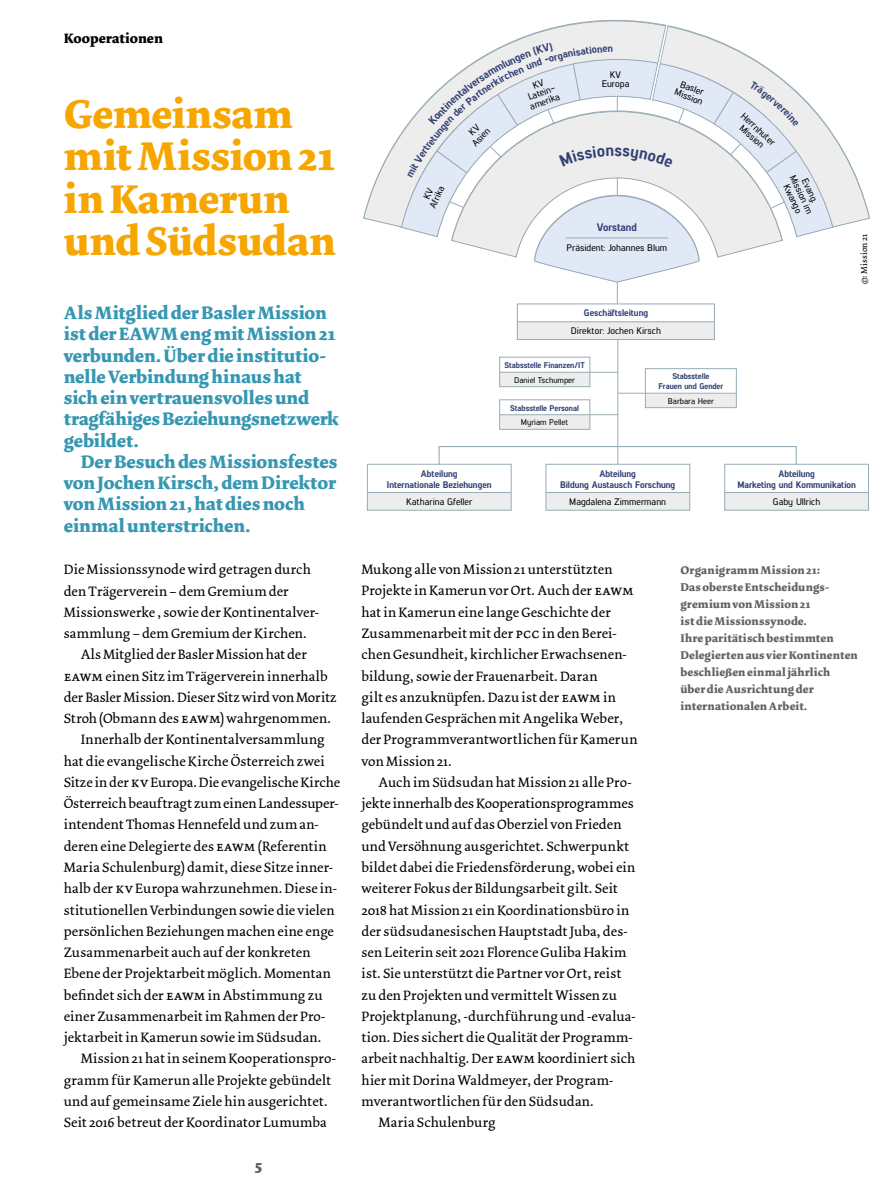
<style>
.page{position:relative;width:893px;height:1191px;background:#fff}
.page>*{position:absolute;margin:0;border:0;box-sizing:border-box;transform-origin:0 0}
.t1{font:700 42px/42.5px "Dolly";letter-spacing:.005em;color:#f7a600}
.t2{font:700 18.75px/21.3px "Dolly";color:#3597b2}
.t3{font:14.25px/21.3px "Dolly";letter-spacing:.01em;color:#000}
.t4{font:700 14.25px "Dolly";letter-spacing:.01em;color:#000}
.t5{font:700 14.25px "Dolly";color:#646363}
.t6{font:700 11.7px/17px "Dolly";letter-spacing:.015em;color:#646363}
.t7{font:800 10.95px "Lintel";color:#324174}
.t8{font:500 9.45px/9.4px "Lintel";color:#000;text-align:center}
.t9{font:800 9.45px/10.1px "Lintel";color:#324174;text-align:center}
.t10{font:9px "Dolly";letter-spacing:.025em;color:#000}
.t11{font:800 8.4px/10.1px "Lintel";color:#324174;text-align:center}
.t12{font:500 8.4px "Lintel";color:#000}
.s1{font-family:"Dolly Small Caps"}
</style>
<div class="page">
<svg style="left:699px;top:238px;width:84px;height:20px"></svg>
<svg style="left:363px;top:19px;width:507px;height:209px"></svg>
<div style="left:725px;top:491px;width:144px;height:19px;background:#eeedee"></div>
<div style="left:367px;top:491px;width:144px;height:19px;background:#eeedee"></div>
<div style="left:368px;top:464px;width:143px;height:28px;background:#fff"></div>
<div style="left:367px;top:464px;width:145px;height:47px;border:1px solid #99acb6"></div>
<div style="left:725px;top:464px;width:143px;height:28px;background:#fff"></div>
<div style="left:724px;top:464px;width:145px;height:47px;border:1px solid #99acb6"></div>
<div style="left:517px;top:321px;width:197px;height:18px;background:#eeedee"></div>
<div style="left:517px;top:303px;width:198px;height:37px;border:1px solid #99acb6"></div>
<hr style="left:517px;top:321px;width:198px;height:1px;background:#99acb6">
<hr style="left:725px;top:492px;width:144px;height:1px;background:#99acb6">
<hr style="left:368px;top:492px;width:143px;height:1px;background:#99acb6">
<hr style="left:617px;top:339px;width:1px;height:125px;background:#99acb6">
<div style="left:645px;top:393px;width:91px;height:14px;background:#eeedee"></div>
<div style="left:500px;top:414px;width:90px;height:15px;background:#eeedee"></div>
<div style="left:499px;top:372px;width:91px;height:15px;background:#eeedee"></div>
<div style="left:499px;top:357px;width:91px;height:30px;border:1px solid #99acb6"></div>
<div style="left:499px;top:399px;width:91px;height:31px;border:1px solid #99acb6"></div>
<div style="left:645px;top:368px;width:92px;height:40px;border:1px solid #99acb6"></div>
<hr style="left:618px;top:393px;width:118px;height:1px;background:#99acb6">
<hr style="left:500px;top:414px;width:118px;height:1px;background:#99acb6">
<hr style="left:499px;top:372px;width:119px;height:1px;background:#99acb6">
<div style="left:546px;top:491px;width:144px;height:19px;background:#eeedee"></div>
<div style="left:546px;top:464px;width:144px;height:28px;background:#fff"></div>
<div style="left:545px;top:464px;width:145px;height:47px;border:1px solid #99acb6"></div>
<hr style="left:546px;top:492px;width:144px;height:1px;background:#99acb6">
<div style="left:439px;top:446px;width:358px;height:18px;border:1px solid #99acb6"></div>
<svg style="left:770px;top:201px;width:15px;height:8px"></svg>
<svg style="left:729px;top:142px;width:13px;height:14px"></svg>
<svg style="left:749px;top:80px;width:50px;height:46px;background:#eaebed"></svg>
<svg style="left:407px;top:23px;width:292px;height:280px"></svg>
<p class="t4" style="left:64px;top:29px;width:101px">Kooperationen</p>
<h1 class="t1" style="left:64px;top:93px;width:273px">Gemeinsam mit Mission21 in Kamerun und Südsudan</h1>
<h2 class="t2" style="left:64px;top:302px;width:276px">Als Mitglied der Basler Mission ist der EAWM eng mit Mission21 verbunden. Über die institutio&shy;nelle Verbindung hinaus hat sich ein vertrauensvolles und tragfähiges Beziehungsnetzwerk gebildet.</h2>
<h2 class="t2" style="left:64px;top:451px;width:275px;text-indent:17px">Der Besuch des Missionsfestes von Jochen Kirsch, dem Direktor von Mission21, hat dies noch einmal unterstrichen.</h2>
<p class="t3" style="left:64px;top:559px;width:248px">Die Missionssynode wird getragen durch</p>
<p class="t3" style="left:64px;top:580px;width:226px">den Trägerverein – dem Gremium der</p>
<p class="t3" style="left:64px;top:601px;width:257px">Missionswerke , sowie der Kontinentalver-</p>
<p class="t3" style="left:64px;top:623px;width:245px">sammlung – dem Gremium der Kirchen.</p>
<p class="t3" style="left:81px;top:644px;width:228px">Als Mitglied der Basler Mission hat der</p>
<p class="t3" style="left:64px;top:665px;width:265px"><span class="s1">eawm</span> einen Sitz im Trägerverein innerhalb</p>
<p class="t3" style="left:64px;top:687px;width:274px">der Basler Mission. Dieser Sitz wird von Moritz</p>
<p class="t3" style="left:64px;top:708px;width:269px">Stroh (Obmann des <span class="s1">eawm</span>) wahrgenommen.</p>
<p class="t3" style="left:81px;top:729px;width:245px">Innerhalb der Kontinentalversammlung</p>
<p class="t3" style="left:64px;top:750px;width:263px">hat die evangelische Kirche Österreich zwei</p>
<p class="t3" style="left:64px;top:772px;width:278px">Sitze in der <span class="s1">kv</span>Europa. Die evangelische Kirche</p>
<p class="t3" style="left:64px;top:793px;width:276px">Österreich beauftragt zum einen Landessuper-</p>
<p class="t3" style="left:64px;top:814px;width:257px">intendent Thomas Hennefeld und zum an-</p>
<p class="t3" style="left:64px;top:835px;width:264px">deren eine Delegierte des <span class="s1">eawm</span> (Referentin</p>
<p class="t3" style="left:64px;top:857px;width:271px">Maria Schulenburg) damit, diese Sitze inner-</p>
<p class="t3" style="left:64px;top:878px;width:275px">halb der <span class="s1">kv</span>Europa wahrzunehmen. Diese in-</p>
<p class="t3" style="left:64px;top:899px;width:272px">stitutionellen Verbindungen sowie die vielen</p>
<p class="t3" style="left:64px;top:920px;width:272px">persönlichen Beziehungen machen eine enge</p>
<p class="t3" style="left:64px;top:942px;width:248px">Zusammenarbeit auch auf der konkreten</p>
<p class="t3" style="left:64px;top:963px;width:269px">Ebene der Projektarbeit möglich. Momentan</p>
<p class="t3" style="left:64px;top:984px;width:260px">befindet sich der <span class="s1">eawm</span> in Abstimmung zu</p>
<p class="t3" style="left:64px;top:1005px;width:263px">einer Zusammenarbeit im Rahmen der Pro-</p>
<p class="t3" style="left:64px;top:1027px;width:259px">jektarbeit in Kamerun sowie im Südsudan.</p>
<p class="t3" style="left:81px;top:1048px;width:257px">Mission21 hat in seinem Kooperationspro-</p>
<p class="t3" style="left:64px;top:1069px;width:269px">gramm für Kamerun alle Projekte gebündelt</p>
<p class="t3" style="left:64px;top:1090px;width:265px">und auf gemeinsame Ziele hin ausgerichtet.</p>
<p class="t3" style="left:64px;top:1112px;width:265px">Seit 2016 betreut der Koordinator Lumumba</p>
<p class="t5" style="left:255px;top:1156px;width:8px">5</p>
<p class="t8" style="left:419px;top:202px;width:25px;rotate:-66deg">KV<br>Afrika</p>
<p class="t8" style="left:463px;top:134px;width:23px;rotate:-45deg">KV<br>Asien</p>
<p class="t8" style="left:522px;top:84px;width:33px;rotate:-20deg">KV<br>Latein&shy;amerika</p>
<p class="t8" style="left:602px;top:69px;width:29px">KV<br>Europa</p>
<p class="t8" style="left:680px;top:78px;width:31px;text-align:left;rotate:21deg">Basler<br>Mission</p>
<p class="t7" style="left:597px;top:219px;width:41px">Vorstand</p>
<p class="t8" style="left:567px;top:243px;width:102px">Präsident: Johannes Blum</p>
<p class="t8" style="left:746px;top:111px;width:44px;rotate:42deg">Herrnhuter<br>Mission</p>
<p class="t8" style="left:797px;top:173px;width:43px;rotate:65deg">Mission im</p>
<p class="t8" style="left:812px;top:172px;width:33px;line-height:18.9px;rotate:65deg">Evang.<br>Kw ango</p>
<p class="t9" style="left:584px;top:307px;width:66px">Geschäftsleitung</p>
<p class="t8" style="left:571px;top:325px;width:92px">Direktor: Jochen Kirsch</p>
<p class="t11" style="left:504px;top:359px;width:82px">Stabsstelle Finanzen/IT</p>
<p class="t12" style="left:514px;top:374px;width:62px">Daniel Tschumper</p>
<p class="t11" style="left:510px;top:402px;width:70px">Stabsstelle Personal</p>
<p class="t12" style="left:521px;top:416px;width:49px">Myriam Pellet</p>
<p class="t11" style="left:658px;top:371px;width:66px">Stabsstelle<br>Frauen und Gender</p>
<p class="t12" style="left:668px;top:395px;width:48px">Barbara Heer</p>
<p class="t10" style="left:859px;top:284px;width:52px;rotate:-90deg">©: Mission21</p>
<p class="t9" style="left:387px;top:468px;width:106px">Abteilung<br>Internationale Beziehungen</p>
<p class="t8" style="left:406px;top:496px;width:68px">Katharina Gfeller</p>
<p class="t9" style="left:560px;top:468px;width:117px">Abteilung<br>Bildung Austausch Forschung</p>
<p class="t8" style="left:569px;top:496px;width:98px">Magdalena Zimmermann</p>
<p class="t9" style="left:737px;top:468px;width:120px">Abteilung<br>Marketing und Kommunikation</p>
<p class="t8" style="left:773px;top:496px;width:49px">Gaby Ullrich</p>
<p class="t3" style="left:361px;top:559px;width:278px">Mukong alle von Mission21 unterstützten Projekte in Kamerun vor Ort. Auch der <span class="s1">eawm </span>hat in Kamerun eine lange Geschichte der Zusammenarbeit mit der <span class="s1">pcc</span> in den Berei&shy;chen Gesundheit, kirchlicher Erwachsenen&shy;bildung, sowie der Frauenarbeit. Daran<br>gilt es anzuknüpfen. Dazu ist der <span class="s1">eawm</span> in laufenden Gesprächen mit Angelika Weber, der Programmverantwortlichen für Kamerun von Mission21.</p>
<p class="t3" style="left:378px;top:772px;width:255px">Auch im Südsudan hat Mission21 alle Pro-</p>
<p class="t3" style="left:361px;top:793px;width:274px">jekte innerhalb des Kooperationsprogrammes</p>
<p class="t3" style="left:361px;top:814px;width:261px">gebündelt und auf das Oberziel von Frieden</p>
<p class="t3" style="left:361px;top:835px;width:269px">und Versöhnung ausgerichtet. Schwerpunkt</p>
<p class="t3" style="left:361px;top:857px;width:275px">bildet dabei die Friedensförderung, wobei ein</p>
<p class="t3" style="left:361px;top:878px;width:258px">weiterer Fokus der Bildungsarbeit gilt. Seit</p>
<p class="t3" style="left:361px;top:899px;width:269px">2018 hat Mission21 ein Koordinationsbüro in</p>
<p class="t3" style="left:361px;top:920px;width:268px">der südsudanesischen Hauptstadt Juba, des-</p>
<p class="t3" style="left:361px;top:942px;width:266px">sen Leiterin seit 2021 Florence Guliba Hakim</p>
<p class="t3" style="left:361px;top:963px;width:261px">ist. Sie unterstützt die Partner vor Ort, reist</p>
<p class="t3" style="left:361px;top:984px;width:257px">zu den Projekten und vermittelt Wissen zu</p>
<p class="t3" style="left:361px;top:1005px;width:276px">Projektplanung, -durchführung und -evalua-</p>
<p class="t3" style="left:361px;top:1027px;width:272px">tion. Dies sichert die Qualität der Programm-</p>
<p class="t3" style="left:361px;top:1048px;width:275px">arbeit nachhaltig. Der <span class="s1">eawm</span> koordiniert sich</p>
<p class="t3" style="left:361px;top:1069px;width:254px">hier mit Dorina Waldmeyer, der Program-</p>
<p class="t3" style="left:361px;top:1090px;width:234px">mverantwortlichen für den Südsudan.</p>
<p class="t3" style="left:378px;top:1112px;width:119px">Maria Schulenburg</p>
<p class="t6" style="left:680px;top:562px;width:179px">Organigramm Mission21:<br>Das oberste Entscheidungs&shy;gremium von Mission21<br>ist die Missionssynode.<br>Ihre paritätisch bestimmten<br>Delegierten aus vier Kontinenten beschließen einmal jährlich über die Ausrichtung der internationalen Arbeit.</p>
</div>
